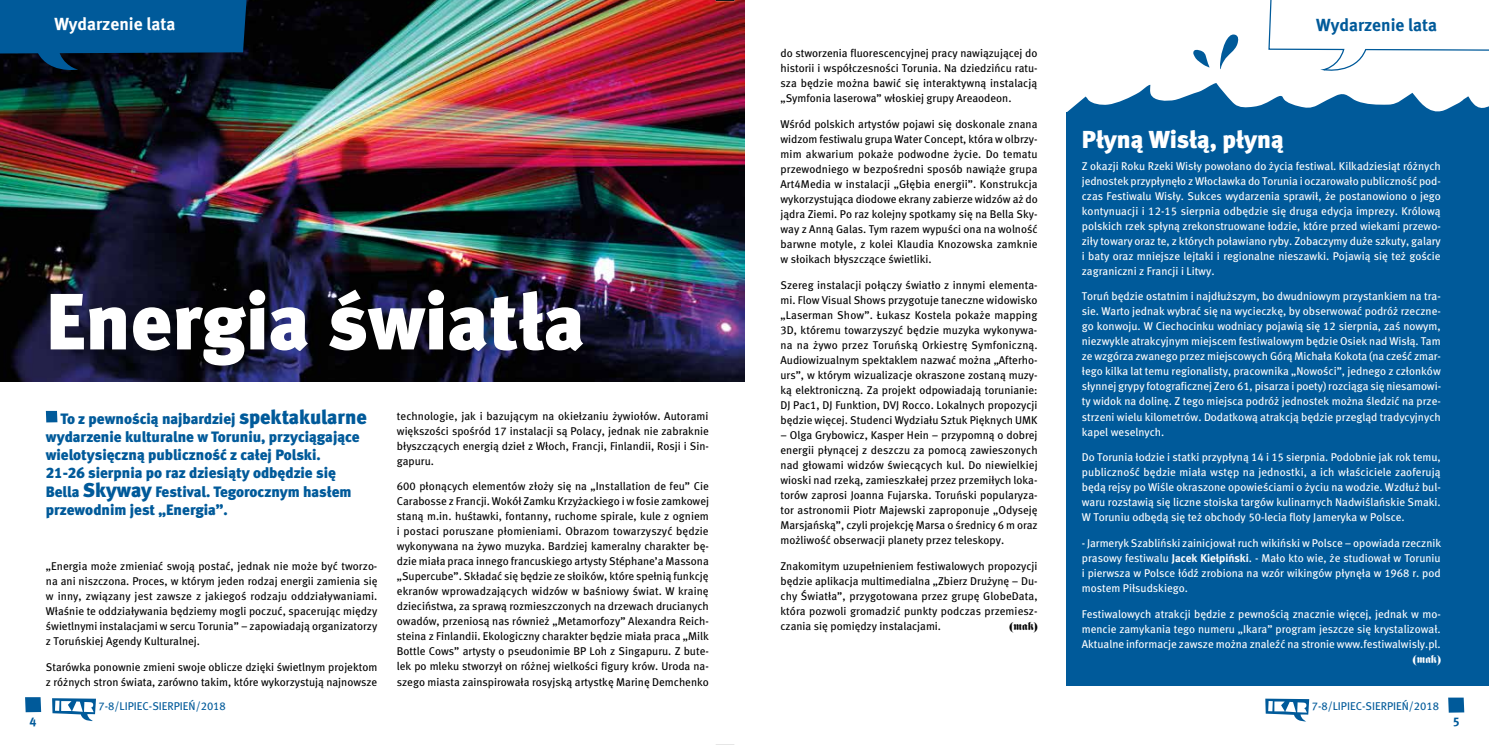
<style>
.page{position:relative;width:1489px;height:745px;background:#fff}
.page>*{position:absolute;margin:0;border:0;box-sizing:border-box;transform-origin:0 0}
.t1{font:79.5px "Meta Black CELF";color:#fff}
.t2{font:24.5px "Meta Black CELF";color:#fff}
.t3{font:17.5px "Meta Bold CELF";color:#fff}
.t4{font:17.5px "Meta Bold CELF";color:#005a9a}
.t5{font:15px/18.2px "Meta Black CELF";color:#005a9a}
.t6{font:12.5px "Meta Bold CELF";color:#005a9a}
.t7{font:11.25px/15px "Meta Book CELF";color:#000;text-align:justify}
.t8{font:11.25px/15px "Meta Book CELF";color:#fff;text-align:justify}
.t9{font:11.25px "Meta Book CELF";color:#005a9a}
.t10{font:11.25px "Frankenstein";color:#000}
.t11{font:11.25px "Frankenstein";color:#fff}
.s1{font-size:20px}
.s2{font-family:"Meta Bold CELF"}
</style>
<div class="page">
<svg style="left:52px;top:698px;width:44px;height:23px"></svg>
<img style="left:0;top:0;width:744px;height:381px">
<svg style="left:25px;top:697px;width:16px;height:14px"></svg>
<svg style="left:46px;top:410px;width:11px;height:12px"></svg>
<svg style="left:0;top:0;width:246px;height:75px"></svg>
<svg style="left:1265px;top:698px;width:44px;height:24px"></svg>
<svg style="left:1066px;top:83px;width:422px;height:30px"></svg>
<div style="left:1066px;top:113px;width:422px;height:572px;background:#005a9a"></div>
<svg style="left:1448px;top:697px;width:15px;height:15px"></svg>
<svg style="left:1193px;top:50px;width:16px;height:18px"></svg>
<svg style="left:1220px;top:34px;width:19px;height:35px"></svg>
<svg style="left:715px;top:0;width:19px;height:1px"></svg>
<svg style="left:716px;top:744px;width:18px;height:1px"></svg>
<svg style="left:1268px;top:0;width:221px;height:71px"></svg>
<h3 class="t3" style="left:54px;top:13px;width:122px">Wydarzenie lata</h3>
<h1 class="t1" style="left:46px;top:273px;width:540px">Energia światła</h1>
<p class="t5" style="left:46px;top:409px;width:322px;text-indent:15px">To z pewnością najbardziej <span class="s1">spektakularne </span>wydarzenie kulturalne w Toruniu, przyciągające wielotysięczną publiczność z całej Polski.<br>21-26 sierpnia po raz dziesiąty odbędzie się Bella <span class="s1">Skyway</span> Festival. Tegorocznym hasłem przewodnim jest „Energia”.</p>
<p class="t6" style="left:30px;top:713px;width:9px">4</p>
<p class="t7" style="left:46px;top:558px;width:333px">„Energia może zmieniać swoją postać, jednak nie może być tworzo&shy;na ani niszczona. Proces, w którym jeden rodzaj energii zamienia się w inny, związany jest zawsze z jakiegoś rodzaju oddziaływaniami.<br>Właśnie te oddziaływania będziemy mogli poczuć, spacerując między świetlnymi instalacjami w sercu Torunia” – zapowiadają organizatorzy z Toruńskiej Agendy Kulturalnej.</p>
<p class="t7" style="left:46px;top:658px;width:333px">Starówka ponownie zmieni swoje oblicze dzięki świetlnym projektom z różnych stron świata, zarówno takim, które wykorzystują najnowsze</p>
<p class="t9" style="left:98px;top:698px;width:129px">7-8/LIPIEC-SIERPIEŃ/2018</p>
<p class="t7" style="left:397px;top:408px;width:313px">technologie, jak i bazującym na okiełzaniu żywiołów. Autorami większości spośród 17 instalacji są Polacy, jednak nie zabraknie błyszczących energią dzieł z Włoch, Francji, Finlandii, Rosji i Sin&shy;gapuru.</p>
<p class="t7" style="left:397px;top:478px;width:313px">600 płonących elementów złoży się na „Installation de feu” Cie Carabosse z Francji. Wokół Zamku Krzyżackiego i w fosie zamkowej staną m.in. huśtawki, fontanny, ruchome spirale, kule z ogniem i postaci poruszane płomieniami. Obrazom towarzyszyć będzie wykonywana na żywo muzyka. Bardziej kameralny charakter bę&shy;dzie miała praca innego francuskiego artysty Stéphane’a Massona „Supercube”. Składać się będzie ze słoików, które spełnią funkcję ekranów wprowadzających widzów w baśniowy świat. W krainę dzieciństwa, za sprawą rozmieszczonych na drzewach drucianych owadów, przeniosą nas również „Metamorfozy” Alexandra Reich&shy;steina z Finlandii. Ekologiczny charakter będzie miała praca „Milk Bottle Cows” artysty o pseudonimie BP Loh z Singapuru. Z bute&shy;lek po mleku stworzył on różnej wielkości figury krów. Uroda na&shy;szego miasta zainspirowała rosyjską artystkę Marinę Demchenko</p>
<p class="t7" style="left:780px;top:46px;width:258px">do stworzenia fluorescencyjnej pracy nawiązującej do historii i współczesności Torunia. Na dziedzińcu ratu&shy;sza będzie można bawić się interaktywną instalacją „Symfonia laserowa” włoskiej grupy Areaodeon.</p>
<p class="t7" style="left:780px;top:117px;width:259px">Wśród polskich artystów pojawi się doskonale znana widzom festiwalu grupa Water Concept, która w olbrzy&shy;mim akwarium pokaże podwodne życie. Do tematu przewodniego w bezpośredni sposób nawiąże grupa Art4Media w instalacji „Głębia energii”. Konstrukcja wykorzystująca diodowe ekrany zabierze widzów aż do jądra Ziemi. Po raz kolejny spotkamy się na Bella Sky&shy;way z Anną Galas. Tym razem wypuści ona na wolność barwne motyle, z kolei Klaudia Knozowska zamknie w słoikach błyszczące świetliki.</p>
<p class="t7" style="left:780px;top:277px;width:259px">Szereg instalacji połączy światło z innymi elementa&shy;mi. Flow Visual Shows przygotuje taneczne widowisko „Laserman Show”. Łukasz Kostela pokaże mapping 3D, któremu towarzyszyć będzie muzyka wykonywa&shy;na na żywo przez Toruńską Orkiestrę Symfoniczną.<br>Audiowizualnym spektaklem nazwać można „Afterho&shy;urs”, w którym wizualizacje okraszone zostaną muzy&shy;ką elektroniczną. Za projekt odpowiadają torunianie:<br>DJ Pac1, DJ Funktion, DVJ Rocco. Lokalnych propozycji będzie więcej. Studenci Wydziału Sztuk Pięknych UMK</p>
<p class="t7" style="left:780px;top:427px;width:259px">– Olga Grybowicz, Kasper Hein – przypomną o dobrej energii płynącej z deszczu za pomocą zawieszonych nad głowami widzów świecących kul. Do niewielkiej wioski nad rzeką, zamieszkałej przez przemiłych loka&shy;torów zaprosi Joanna Fujarska. Toruński popularyza&shy;tor astronomii Piotr Majewski zaproponuje „Odyseję Marsjańską”, czyli projekcję Marsa o średnicy 6 m oraz możliwość obserwacji planety przez teleskopy.</p>
<p class="t7" style="left:780px;top:558px;width:258px">Znakomitym uzupełnieniem festiwalowych propozycji będzie aplikacja multimedialna „Zbierz Drużynę – Du&shy;chy Światła”, przygotowana przez grupę GlobeData, która pozwoli gromadzić punkty podczas przemiesz&shy;czania się pomiędzy instalacjami.</p>
<p class="t10" style="left:1009px;top:619px;width:29px">(mak)</p>
<h3 class="t4" style="left:1315px;top:13px;width:122px">Wydarzenie lata</h3>
<h2 class="t2" style="left:1081px;top:125px;width:203px">Płyną Wisłą, płyną</h2>
<p class="t8" style="left:1081px;top:158px;width:360px">Z okazji Roku Rzeki Wisły powołano do życia festiwal. Kilkadziesiąt różnych jednostek przypłynęło z Włocławka do Torunia i oczarowało publiczność pod&shy;czas Festiwalu Wisły. Sukces wydarzenia sprawił, że postanowiono o jego kontynuacji i 12-15 sierpnia odbędzie się druga edycja imprezy. Królową polskich rzek spłyną zrekonstruowane łodzie, które przed wiekami przewo&shy;ziły towary oraz te, z których poławiano ryby. Zobaczymy duże szkuty, galary i baty oraz mniejsze lejtaki i regionalne nieszawki. Pojawią się też goście zagraniczni z Francji i Litwy.</p>
<p class="t8" style="left:1081px;top:289px;width:361px">Toruń będzie ostatnim i najdłuższym, bo dwudniowym przystankiem na tra&shy;sie. Warto jednak wybrać się na wycieczkę, by obserwować podróż rzeczne&shy;go konwoju. W Ciechocinku wodniacy pojawią się 12 sierpnia, zaś nowym, niezwykle atrakcyjnym miejscem festiwalowym będzie Osiek nad Wisłą. Tam ze wzgórza zwanego przez miejscowych Górą Michała Kokota (na cześć zmar&shy;łego kilka lat temu regionalisty, pracownika „Nowości”, jednego z członków słynnej grypy fotograficznej Zero 61, pisarza i poety) rozciąga się niesamowi&shy;ty widok na dolinę. Z tego miejsca podróż jednostek można śledzić na prze&shy;strzeni wielu kilometrów. Dodatkową atrakcją będzie przegląd tradycyjnych kapel weselnych.</p>
<p class="t8" style="left:1081px;top:449px;width:360px">Do Torunia łodzie i statki przypłyną 14 i 15 sierpnia. Podobnie jak rok temu, publiczność będzie miała wstęp na jednostki, a ich właściciele zaoferują będą rejsy po Wiśle okraszone opowieściami o życiu na wodzie. Wzdłuż bul&shy;waru rozstawią się liczne stoiska targów kulinarnych Nadwiślańskie Smaki.<br>W Toruniu odbędą się też obchody 50-lecia floty Jameryka w Polsce.</p>
<p class="t8" style="left:1081px;top:535px;width:361px">- Jarmeryk Szabliński zainicjował ruch wikiński w Polsce – opowiada rzecznik prasowy festiwalu <span class="s2">Jacek Kiełpiński</span>. - Mało kto wie, że studiował w Toruniu i pierwsza w Polsce łódź zrobiona na wzór wikingów płynęła w 1968 r. pod mostem Piłsudskiego.</p>
<p class="t8" style="left:1081px;top:606px;width:360px">Festiwalowych atrakcji będzie z pewnością znacznie więcej, jednak w mo&shy;mencie zamykania tego numeru „Ikara” program jeszcze się krystalizował.<br>Aktualne informacje zawsze można znaleźć na stronie www.festiwalwisly.pl.</p>
<p class="t11" style="left:1412px;top:652px;width:29px">(mak)</p>
<p class="t9" style="left:1311px;top:699px;width:129px">7-8/LIPIEC-SIERPIEŃ/2018</p>
<p class="t6" style="left:1452px;top:713px;width:8px">5</p>
</div>
